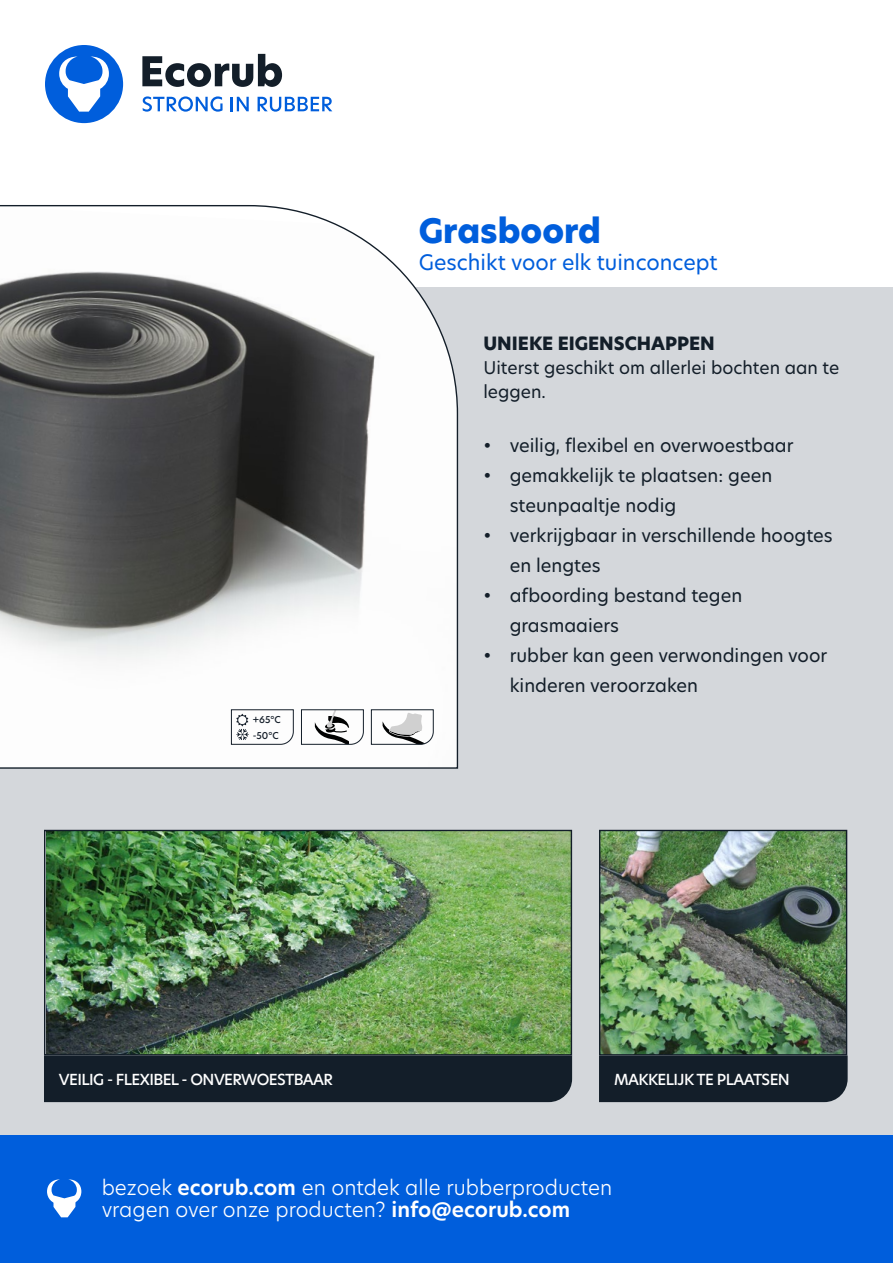
<style>
.page{position:relative;width:893px;height:1263px;background:#fff}
.page>*{position:absolute;margin:0;border:0;box-sizing:border-box;transform-origin:0 0}
.t1{font:800 33px "Hero New";color:#005edc}
.t2{font:21px "Hero New";color:#005edc}
.t3{font:300 20.4px/21.9px "Hero New";color:#fff}
.t4{font:18px/30px "Hero New";color:#131e29}
.t5{font:800 18px "Hero New";color:#131e29}
.t6{font:17.25px/24.2px "Hero New";color:#131e29}
.t7{font:500 15px "Hero New";letter-spacing:-.04em;color:#fff}
.t8{font:500 9.3px/16px "Hero New";color:#141e29}
.s1{font-weight:600}
</style>
<div class="page">
<div style="left:0;top:287px;width:893px;height:976px;background:#d4d7db"></div>
<div style="left:0;top:1135px;width:893px;height:128px;background:#005edc"></div>
<div style="left:45px;top:45px;width:78px;height:78px;background:#005edc;border-radius:50%"></div>
<svg style="left:59px;top:57px;width:50px;height:55px"></svg>
<svg style="left:142px;top:54px;width:140px;height:33px"></svg>
<svg style="left:143px;top:96px;width:80px;height:16px"></svg>
<svg style="left:231px;top:97px;width:18px;height:14px"></svg>
<svg style="left:258px;top:97px;width:74px;height:15px"></svg>
<svg style="left:47px;top:1179px;width:34px;height:38px"></svg>
<img style="left:46px;top:832px;width:524px;height:221px">
<div style="left:44px;top:830px;width:528px;height:225px;border:1px solid #131e29"></div>
<img style="left:601px;top:832px;width:244px;height:221px">
<div style="left:599px;top:830px;width:248px;height:225px;border:1px solid #131e29"></div>
<svg style="left:0;top:205px;width:459px;height:564px"></svg>
<div style="left:44px;top:1055px;width:528px;height:47px;background:#131e29"></div>
<div style="left:599px;top:1055px;width:249px;height:47px;background:#131e29"></div>
<svg style="left:300px;top:709px;width:64px;height:36px;background:#c6c7c8"></svg>
<svg style="left:370px;top:709px;width:64px;height:36px"></svg>
<svg style="left:230px;top:709px;width:64px;height:36px;background:#e0e1e3"></svg>
<h1 class="t1" style="left:419px;top:208px;width:184px">Grasboord</h1>
<p class="t2" style="left:419px;top:248px;width:300px">Geschikt voor elk tuinconcept</p>
<p class="t8" style="left:253px;top:711px;width:29px">+65°C -50°C</p>
<p class="t5" style="left:483px;top:331px;width:233px">UNIEKE EIGENSCHAPPEN</p>
<p class="t6" style="left:483px;top:355px;width:357px">Uiterst geschikt om allerlei bochten aan te leggen.</p>
<p class="t4" style="left:483px;top:430px;width:312px">• veilig, flexibel en overwoestbaar</p>
<p class="t4" style="left:510px;top:460px;width:264px;text-indent:-26px">• gemakkelijk te plaatsen: geen steunpaaltje nodig</p>
<p class="t4" style="left:510px;top:520px;width:325px;text-indent:-26px">• verkrijgbaar in verschillende hoogtes en lengtes</p>
<p class="t4" style="left:510px;top:580px;width:234px;text-indent:-26px">• afboording bestand tegen grasmaaiers</p>
<p class="t4" style="left:510px;top:640px;width:319px;text-indent:-26px">• rubber kan geen verwondingen voor kinderen veroorzaken</p>
<p class="t7" style="left:59px;top:1069px;width:276px">VEILIG - FLEXIBEL - ONVERWOESTBAAR</p>
<p class="t7" style="left:614px;top:1069px;width:177px">MAKKELIJK TE PLAATSEN</p>
<p class="t3" style="left:102px;top:1176px;width:512px">bezoek <span class="s1">ecorub.com</span> en ontdek alle rubberproducten vragen over onze producten? <span class="s1">info@ecorub.com</span></p>
</div>
